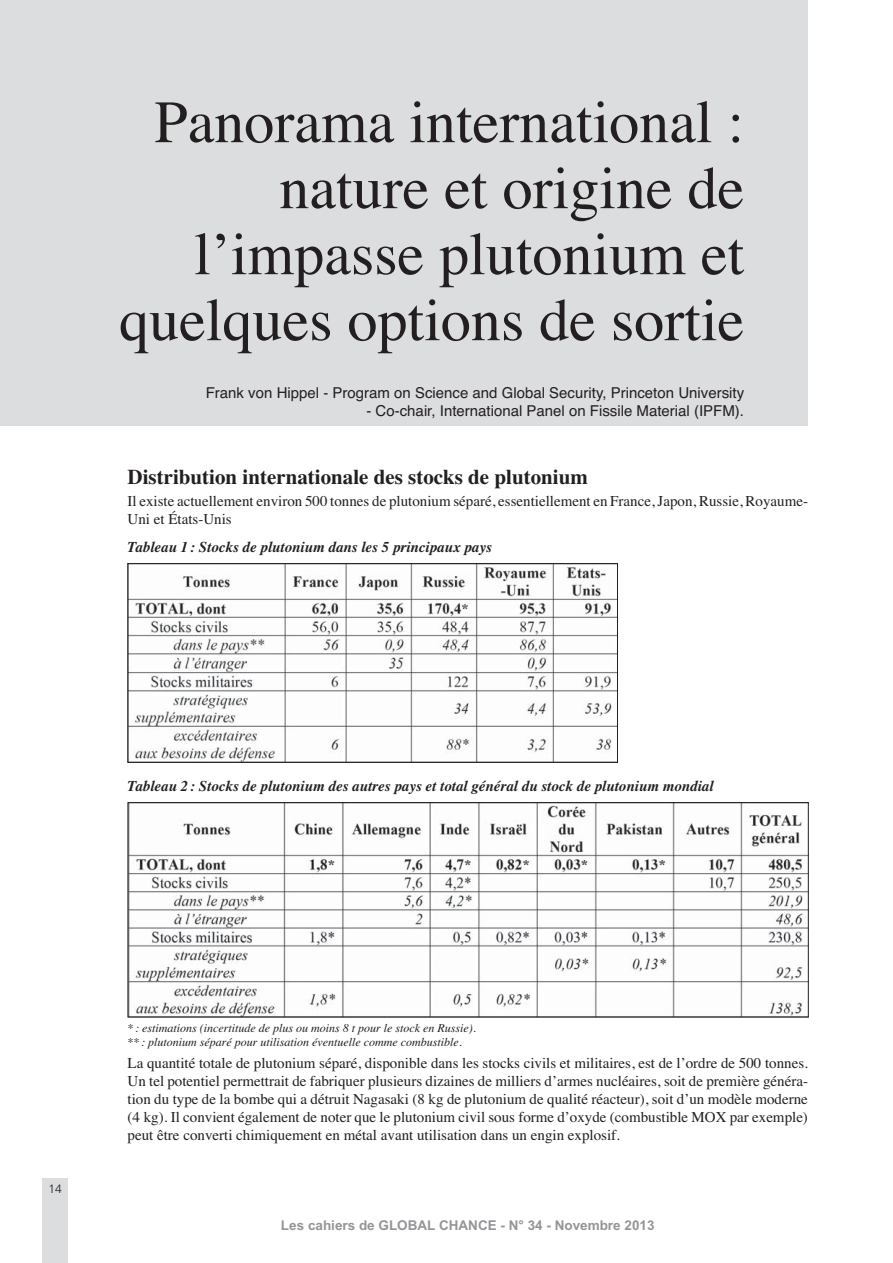
<style>
.page{position:relative;width:893px;height:1263px;background:#fff}
.page>*{position:absolute;margin:0;border:0;box-sizing:border-box;transform-origin:0 0}
.t1{font:60px/66px "Times";color:#231f20;text-align:right}
.t2{font:700 21px "Times";color:#231f20}
.t3{font:15px/18px "Times";color:#231f20}
.t4{font:italic 700 15px "Times";color:#231f20}
.t5{font:15px "Helvetica";color:#231f20}
.t6{font:700 13.5px "Arial";color:#939598}
.t7{font:italic 12px/14.4px "Times";color:#231f20}
.t8{font:300 12px "Frutiger";color:#231f20}
</style>
<div class="page">
<div style="left:43px;top:1178px;width:25px;height:85px;background:#dcddde"></div>
<div style="left:0;top:0;width:808px;height:425px;background:#dcddde"></div>
<img style="left:130px;top:565px;width:486px;height:196px">
<div style="left:128px;top:563px;width:490px;height:200px;border:1px solid #231f20"></div>
<img style="left:130px;top:804px;width:677px;height:211px">
<div style="left:128px;top:802px;width:681px;height:215px;border:1px solid #231f20"></div>
<h1 class="t1" style="left:119px;top:95px;width:627px">Panorama international : nature et origine de l’impasse plutonium et quelques options de sortie</h1>
<p class="t5" style="left:206px;top:387px;width:540px">Frank von Hippel - Program on Science and Global Security, Princeton University</p>
<p class="t5" style="left:366px;top:405px;width:379px">- Co-chair, International Panel on Fissile Material (IPFM).</p>
<h2 class="t2" style="left:128px;top:469px;width:462px">Distribution internationale des stocks de plutonium</h2>
<p class="t3" style="left:128px;top:493px;width:682px">Il existe actuellement environ 500 tonnes de plutonium séparé, essentiellement en France, Japon, Russie, Royaume-<br>Uni et États-Unis</p>
<p class="t4" style="left:128px;top:541px;width:366px">Tableau 1 : Stocks de plutonium dans les 5 principaux pays</p>
<p class="t4" style="left:128px;top:780px;width:587px">Tableau 2 : Stocks de plutonium des autres pays et total général du stock de plutonium mondial</p>
<p class="t8" style="left:49px;top:1184px;width:15px">14</p>
<p class="t7" style="left:128px;top:1021px;width:350px">* : estimations (incertitude de plus ou moins 8 t pour le stock en Russie). ** : plutonium séparé pour utilisation éventuelle comme combustible.</p>
<p class="t3" style="left:128px;top:1056px;width:682px;text-align:justify">La quantité totale de plutonium séparé, disponible dans les stocks civils et militaires, est de l’ordre de 500 tonnes.<br>Un tel potentiel permettrait de fabriquer plusieurs dizaines de milliers d’armes nucléaires, soit de première généra&shy;tion du type de la bombe qui a détruit Nagasaki (8 kg de plutonium de qualité réacteur), soit d’un modèle moderne (4 kg). Il convient également de noter que le plutonium civil sous forme d’oxyde (combustible MOX par exemple) peut être converti chimiquement en métal avant utilisation dans un engin explosif.</p>
<p class="t6" style="left:281px;top:1218px;width:375px">Les cahiers de GLOBAL CHANCE - N° 34 - Novembre 2013</p>
</div>
